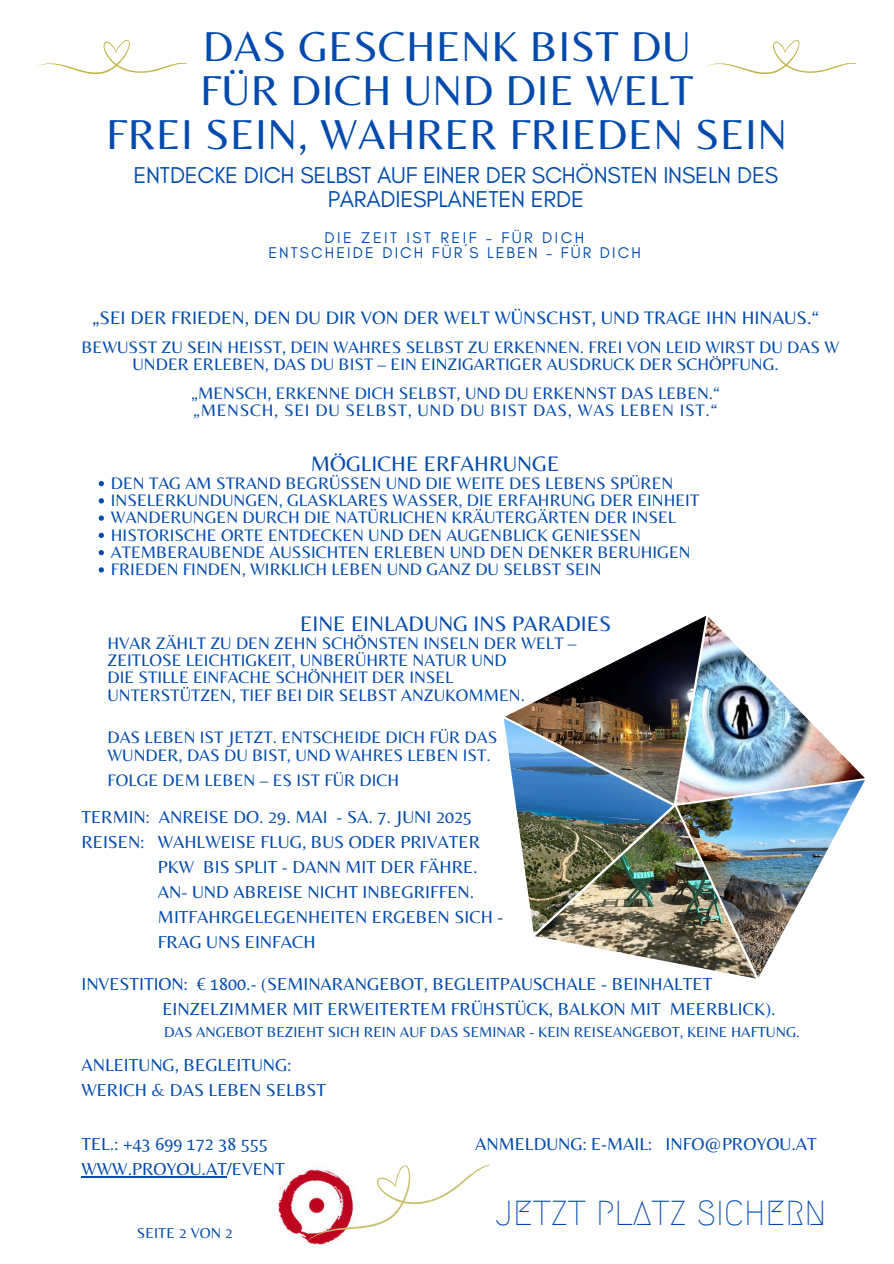
<style>
.page{position:relative;width:894px;height:1264px;background:#fff}
.page>*{position:absolute;margin:0;border:0;box-sizing:border-box;transform-origin:0 0}
.t1{font:43.5px/43.8px "Belleza";letter-spacing:.01em;color:#004aad;text-align:center}
.t2{font:34.5px "Megrim";color:#004aad}
.t3{font:23.25px/23.7px "Glacial Indifference";letter-spacing:-.01em;color:#004aad;text-align:center}
.t4{font:21.75px "Belleza";color:#004aad}
.t5{font:18.75px "Belleza";color:#004aad}
.t6{font:18px/25px "Belleza";color:#004aad}
.t7{font:17.25px/17.2px "Belleza";color:#004aad}
.t8{font:15.75px/15px "Glacial Indifference";letter-spacing:.13em;color:#004aad;text-align:center}
.t9{font:15px "Belleza";color:#004aad}
</style>
<div class="page">
<img style="left:278px;top:1172px;width:52px;height:76px">
<svg style="left:99px;top:481px;width:5px;height:5px"></svg>
<svg style="left:99px;top:498px;width:5px;height:5px"></svg>
<svg style="left:99px;top:515px;width:5px;height:5px"></svg>
<svg style="left:99px;top:532px;width:5px;height:6px"></svg>
<svg style="left:99px;top:550px;width:5px;height:5px"></svg>
<svg style="left:99px;top:567px;width:5px;height:5px"></svg>
<hr style="left:81px;top:1176px;width:47px;height:1px;background:#004aad">
<hr style="left:128px;top:1176px;width:99px;height:1px;background:#004aad">
<img style="left:676px;top:803px;width:177px;height:175px">
<img style="left:535px;top:806px;width:220px;height:172px">
<img style="left:505px;top:631px;width:170px;height:172px">
<img style="left:675px;top:616px;width:189px;height:187px">
<img style="left:503px;top:718px;width:169px;height:216px">
<svg style="left:37px;top:40px;width:150px;height:34px"></svg>
<svg style="left:707px;top:40px;width:149px;height:34px"></svg>
<svg style="left:305px;top:1164px;width:184px;height:79px"></svg>
<h1 class="t1" style="left:106px;top:24px;width:682px">DAS GESCHENK BIST DU<br>FÜR DICH UND DIE WELT<br>FREI SEIN, WAHRER FRIEDEN SEIN</h1>
<h3 class="t3" style="left:133px;top:164px;width:646px">ENTDECKE DICH SELBST AUF EINER DER SCHÖNSTEN INSELN DES<br>PARADIESPLANETEN ERDE</h3>
<p class="t8" style="left:268px;top:231px;width:374px">DIE ZEIT IST REIF – FÜR DICH<br>ENTSCHEIDE DICH FÜR´S LEBEN – FÜR DICH</p>
<p class="t5" style="left:92px;top:307px;width:728px">„SEI DER FRIEDEN, DEN DU DIR VON DER WELT WÜNSCHST, UND TRAGE IHN HINAUS.“</p>
<p class="t7" style="left:81px;top:338px;width:759px;text-align:center">BEWUSST ZU SEIN HEISST, DEIN WAHRES SELBST ZU ERKENNEN. FREI VON LEID WIRST DU DAS W<br>UNDER ERLEBEN, DAS DU BIST – EIN EINZIGARTIGER AUSDRUCK DER SCHÖPFUNG.</p>
<p class="t7" style="left:191px;top:384px;width:530px">„MENSCH, ERKENNE DICH SELBST, UND DU ERKENNST DAS LEBEN.“ „MENSCH, SEI DU SELBST, UND DU BIST DAS, WAS LEBEN IST.“</p>
<p class="t4" style="left:311px;top:450px;width:250px">MÖGLICHE ERFAHRUNGE</p>
<p class="t7" style="left:111px;top:474px;width:589px">DEN TAG AM STRAND BEGRÜSSEN UND DIE WEITE DES LEBENS SPÜREN INSELERKUNDUNGEN, GLASKLARES WASSER, DIE ERFAHRUNG DER EINHEIT WANDERUNGEN DURCH DIE NATÜRLICHEN KRÄUTERGÄRTEN DER INSEL HISTORISCHE ORTE ENTDECKEN UND DEN AUGENBLICK GENIESSEN ATEMBERAUBENDE AUSSICHTEN ERLEBEN UND DEN DENKER BERUHIGEN FRIEDEN FINDEN, WIRKLICH LEBEN UND GANZ DU SELBST SEIN</p>
<p class="t4" style="left:300px;top:610px;width:312px">EINE EINLADUNG INS PARADIES</p>
<p class="t7" style="left:107px;top:634px;width:470px">HVAR ZÄHLT ZU DEN ZEHN SCHÖNSTEN INSELN DER WELT – ZEITLOSE LEICHTIGKEIT, UNBERÜHRTE NATUR UND<br>DIE STILLE EINFACHE SCHÖNHEIT DER INSEL UNTERSTÜTZEN, TIEF BEI DIR SELBST ANZUKOMMEN.</p>
<p class="t7" style="left:107px;top:728px;width:391px">DAS LEBEN IST JETZT. ENTSCHEIDE DICH FÜR DAS<br>WUNDER, DAS DU BIST, UND WAHRES LEBEN IST.</p>
<p class="t7" style="left:107px;top:771px;width:293px">FOLGE DEM LEBEN – ES IST FÜR DICH</p>
<p class="t6" style="left:81px;top:804px;width:392px">TERMIN: ANREISE DO. 29. MAI - SA. 7. JUNI 2025</p>
<p class="t6" style="left:81px;top:829px;width:400px">REISEN: WAHLWEISE FLUG, BUS ODER PRIVATER</p>
<p class="t6" style="left:158px;top:854px;width:321px">PKW BIS SPLIT - DANN MIT DER FÄHRE.</p>
<p class="t6" style="left:158px;top:879px;width:318px">AN- UND ABREISE NICHT INBEGRIFFEN.</p>
<p class="t6" style="left:158px;top:904px;width:347px">MITFAHRGELEGENHEITEN ERGEBEN SICH -</p>
<p class="t6" style="left:158px;top:929px;width:159px">FRAG UNS EINFACH</p>
<p class="t6" style="left:162px;top:971px;width:614px;text-indent:-81px">INVESTITION: € 1800.- (SEMINARANGEBOT, BEGLEITPAUSCHALE - BEINHALTET<br>EINZELZIMMER MIT ERWEITERTEM FRÜHSTÜCK, BALKON MIT MEERBLICK).</p>
<p class="t9" style="left:164px;top:1023px;width:637px">DAS ANGEBOT BEZIEHT SICH REIN AUF DAS SEMINAR - KEIN REISEANGEBOT, KEINE HAFTUNG.</p>
<p class="t6" style="left:81px;top:1052px;width:246px">ANLEITUNG, BEGLEITUNG:<br>WERICH &amp; DAS LEBEN SELBST</p>
<p class="t6" style="left:81px;top:1131px;width:188px">TEL.: +43 699 172 38 555</p>
<p class="t6" style="left:475px;top:1131px;width:343px">ANMELDUNG: E-MAIL: INFO@PROYOU.A T</p>
<p class="t6" style="left:81px;top:1156px;width:205px">WWW.PROYOU.AT/EVENT</p>
<p class="t9" style="left:137px;top:1223px;width:97px">SEITE 2 VON 2</p>
<h2 class="t2" style="left:495px;top:1194px;width:332px">JETZT PLATZ SICHERN</h2>
</div>
